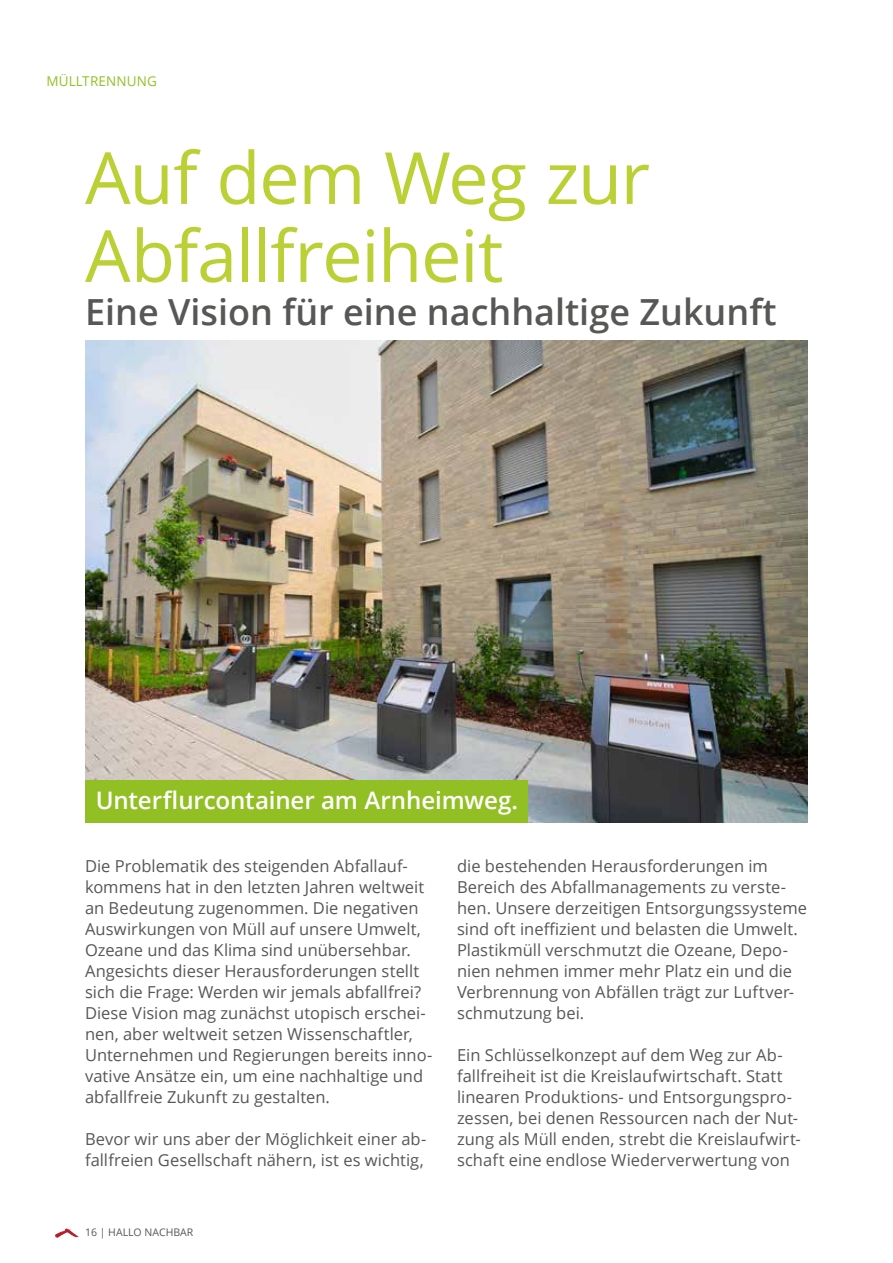
<style>
.page{position:relative;width:893px;height:1263px;background:#fff}
.page>*{position:absolute;margin:0;border:0;box-sizing:border-box;transform-origin:0 0}
.t1{font:72px/78px "Open Sans";letter-spacing:-.015em;color:#bbd034}
.t2{font:600 36px "Open Sans";color:#575756}
.t3{font:600 24.15px "Open Sans";letter-spacing:-.005em;color:#fff}
.t4{font:16.5px/21px "Open Sans";color:#575756}
.t5{font:13.5px "Open Sans";letter-spacing:.01em;color:#92c024}
.t6{font:10.5px "Open Sans";color:#575756}
</style>
<div class="page">
<svg style="left:55px;top:1228px;width:24px;height:10px"></svg>
<img style="left:85px;top:340px;width:723px;height:483px">
<div style="left:85px;top:780px;width:442px;height:43px;background:#92c024"></div>
<p class="t5" style="left:46px;top:72px;width:112px">MÜLLTRENNUNG</p>
<h1 class="t1" style="left:85px;top:137px;width:566px">Auf dem Weg zur<br>Abfallfreiheit</h1>
<h2 class="t2" style="left:85px;top:287px;width:693px">Eine Vision für eine nachhaltige Zukunft</h2>
<h3 class="t3" style="left:96px;top:784px;width:424px">Unterflurcontainer am Arnheimweg.</h3>
<p class="t4" style="left:85px;top:855px;width:349px">Die Problematik des steigenden Abfallauf&shy;kommens hat in den letzten Jahren weltweit an Bedeutung zugenommen. Die negativen Auswirkungen von Müll auf unsere Umwelt, Ozeane und das Klima sind unübersehbar.<br>Angesichts dieser Herausforderungen stellt sich die Frage: Werden wir jemals abfallfrei?<br>Diese Vision mag zunächst utopisch erschei&shy;nen, aber weltweit setzen Wissenschaftler, Unternehmen und Regierungen bereits inno&shy;vative Ansätze ein, um eine nachhaltige und abfallfreie Zukunft zu gestalten.</p>
<p class="t4" style="left:85px;top:1128px;width:343px">Bevor wir uns aber der Möglichkeit einer ab&shy;fallfreien Gesellschaft nähern, ist es wichtig,</p>
<p class="t6" style="left:85px;top:1225px;width:110px">16 | HALLO NACHBAR</p>
<p class="t4" style="left:457px;top:855px;width:352px">die bestehenden Herausforderungen im Bereich des Abfallmanagements zu verste&shy;hen. Unsere derzeitigen Entsorgungssysteme sind oft ineffizient und belasten die Umwelt.<br>Plastikmüll verschmutzt die Ozeane, Depo&shy;nien nehmen immer mehr Platz ein und die Verbrennung von Abfällen trägt zur Luftver&shy;schmutzung bei.</p>
<p class="t4" style="left:457px;top:1044px;width:345px">Ein Schlüsselkonzept auf dem Weg zur Ab&shy;fallfreiheit ist die Kreislaufwirtschaft. Statt linearen Produktions- und Entsorgungspro&shy;zessen, bei denen Ressourcen nach der Nut&shy;zung als Müll enden, strebt die Kreislaufwirt&shy;schaft eine endlose Wiederverwertung von</p>
</div>
